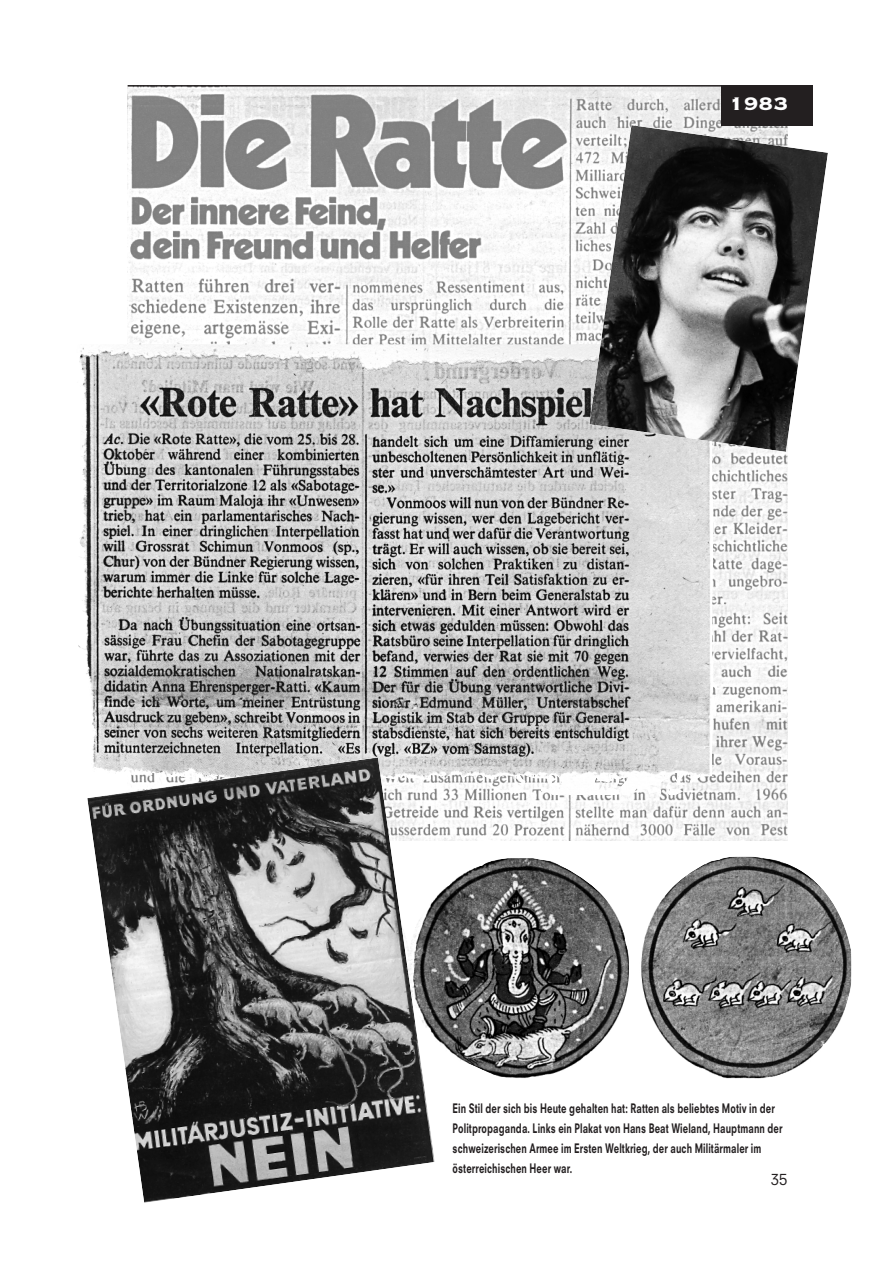
<style>
.page{position:relative;width:893px;height:1262px;background:#fff}
.page>*{position:absolute;margin:0;border:0;box-sizing:border-box;transform-origin:0 0}
.t1{font:24px "Copperplate Thirty Three BC";color:#fff}
.t2{font:15px "Neuzeit S";color:#231f20}
.t3{font:800 12.75px/20.1px "Neuzeit S";letter-spacing:.01em;color:#231f20;scale:.7 1}
</style>
<div class="page">
<img style="left:128px;top:87px;width:659px;height:753px">
<div style="left:721px;top:86px;width:91px;height:40px;background:#231f20"></div>
<hr style="left:128px;top:85px;width:671px;height:2px;background:#231f20">
<img style="left:88px;top:412px;width:642px;height:383px">
<img style="left:589px;top:125px;width:238px;height:327px">
<img style="left:434px;top:856px;width:417px;height:222px">
<img style="left:87px;top:757px;width:347px;height:445px">
<h1 class="t1" style="left:728px;top:87px;width:61px">1983</h1>
<p class="t3" style="left:452px;top:1099px;width:472px">Ein Stil der sich bis Heute gehalten hat: Ratten als beliebtes Motiv in der Politpropaganda. Links ein Plakat von Hans Beat Wieland, Hauptmann der schweizerischen Armee im Ersten Weltkrieg, der auch Militärmaler im österreichischen Heer war.</p>
<p class="t2" style="left:770px;top:1173px;width:18px">35</p>
</div>
